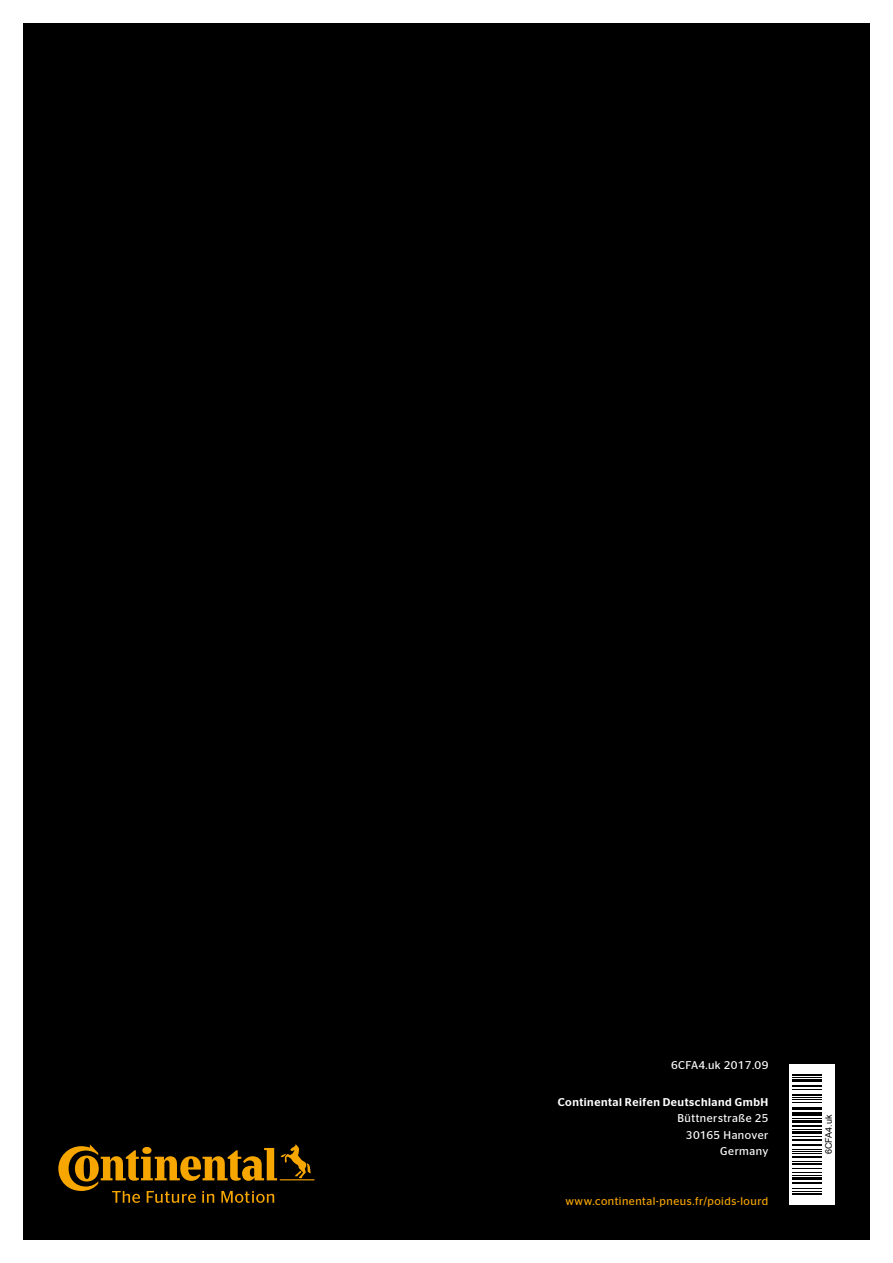
<style>
.page{position:relative;width:893px;height:1263px;background:#fff}
.page>*{position:absolute;margin:0;border:0;box-sizing:border-box;transform-origin:0 0}
.t1{font:11.25px/16.5px "Continental Stag Sans";letter-spacing:.035em;color:#fff;text-align:right}
.t2{font:11.25px "Continental Stag Sans";letter-spacing:.045em;color:#f7a600}
.t3{font:500 11.25px "Continental Stag Sans";letter-spacing:.045em;color:#fff}
.t4{font:9px "Arial";color:#000}
</style>
<div class="page">
<div style="left:23px;top:23px;width:847px;height:1216px;background:#000"></div>
<div style="left:825px;top:26px;width:48px;height:51px;background:#000"></div>
<svg style="left:58px;top:1144px;width:256px;height:59px"></svg>
<div style="left:789px;top:1064px;width:45px;height:140px;background:#fff"></div>
<hr style="left:792px;top:1193px;width:30px;height:2px;background:#000">
<hr style="left:792px;top:1191px;width:30px;height:1px;background:#000">
<hr style="left:792px;top:1188px;width:30px;height:1px;background:#000">
<hr style="left:792px;top:1182px;width:30px;height:2px;background:#000">
<hr style="left:792px;top:1177px;width:30px;height:3px;background:#000">
<hr style="left:792px;top:1175px;width:30px;height:1px;background:#000">
<hr style="left:792px;top:1172px;width:30px;height:1px;background:#000">
<hr style="left:792px;top:1168px;width:30px;height:1px;background:#000">
<hr style="left:792px;top:1163px;width:30px;height:2px;background:#000">
<hr style="left:792px;top:1161px;width:30px;height:1px;background:#000">
<hr style="left:792px;top:1156px;width:30px;height:2px;background:#000">
<hr style="left:792px;top:1152px;width:30px;height:1px;background:#000">
<hr style="left:792px;top:1150px;width:30px;height:1px;background:#000">
<hr style="left:792px;top:1149px;width:30px;height:1px;background:#000">
<hr style="left:792px;top:1144px;width:30px;height:2px;background:#000">
<hr style="left:792px;top:1139px;width:30px;height:2px;background:#000">
<hr style="left:792px;top:1136px;width:30px;height:1px;background:#000">
<hr style="left:792px;top:1131px;width:30px;height:3px;background:#000">
<hr style="left:792px;top:1129px;width:30px;height:1px;background:#000">
<hr style="left:792px;top:1125px;width:30px;height:2px;background:#000">
<hr style="left:792px;top:1120px;width:30px;height:3px;background:#000">
<hr style="left:792px;top:1118px;width:30px;height:1px;background:#000">
<hr style="left:792px;top:1112px;width:30px;height:4px;background:#000">
<hr style="left:792px;top:1109px;width:30px;height:1px;background:#000">
<hr style="left:792px;top:1106px;width:30px;height:2px;background:#000">
<hr style="left:792px;top:1101px;width:30px;height:1px;background:#000">
<hr style="left:792px;top:1099px;width:30px;height:1px;background:#000">
<hr style="left:792px;top:1097px;width:30px;height:1px;background:#000">
<hr style="left:792px;top:1094px;width:30px;height:2px;background:#000">
<hr style="left:792px;top:1089px;width:30px;height:1px;background:#000">
<hr style="left:792px;top:1085px;width:30px;height:2px;background:#000">
<hr style="left:792px;top:1079px;width:30px;height:3px;background:#000">
<hr style="left:792px;top:1077px;width:30px;height:1px;background:#000">
<hr style="left:792px;top:1074px;width:30px;height:2px;background:#000">
<p class="t1" style="left:671px;top:1056px;width:99px">6CFA4.uk 2017.09</p>
<p class="t3" style="left:558px;top:1095px;width:212px">Continental Reifen Deutschland GmbH</p>
<p class="t1" style="left:677px;top:1110px;width:93px">Büttnerstraße 25<br>30165 Hanover<br>Germany</p>
<p class="t2" style="left:565px;top:1194px;width:204px">www.continental-pneus.fr/poids-lourd</p>
<p class="t4" style="left:823px;top:1154px;width:41px;rotate:-90deg">6CFA4.uk</p>
</div>
